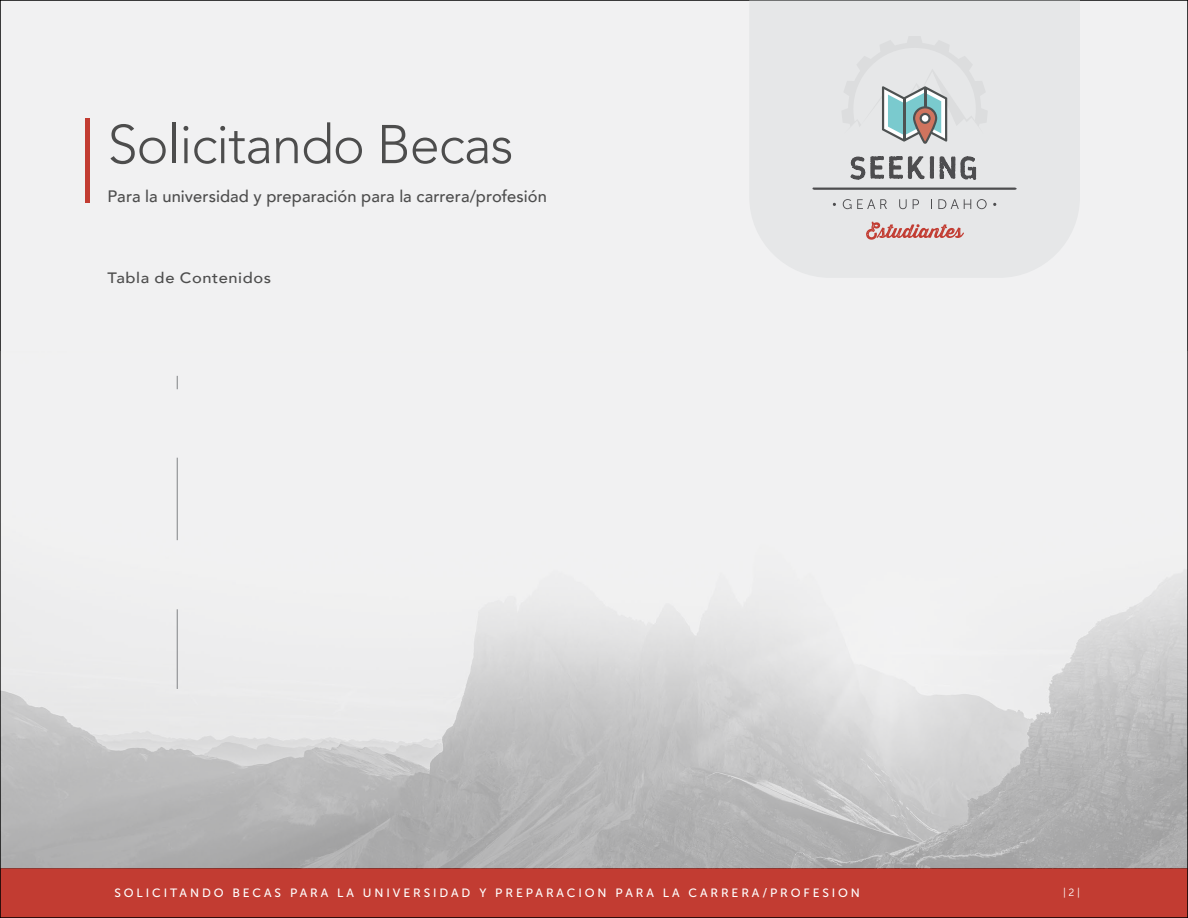
<style>
.page{position:relative;width:1188px;height:918px;background:#c23c32}
.page>*{position:absolute;margin:0;border:0;box-sizing:border-box;transform-origin:0 0}
.t1{font:300 54px "Avenir";letter-spacing:-.02em;color:#4d4d4d}
.Root{font:30.75px "VTKSMONDAY";letter-spacing:.1em;color:#4d4d4f}
.t2{font:500 16.5px "Avenir";letter-spacing:.005em;color:#4d4d4d}
.t3{font:500 15px "Avenir";letter-spacing:.035em;color:#4d4d4d;scale:1.1 1}
.Root-2{font:13.8px "Museo Sans 300";letter-spacing:.24em;color:#4d4d4f}
.t4{font:12px "Museo Sans 500";letter-spacing:.24em;color:#fff}
.t5{font:10.5px "Museo Sans 300";color:#fff}
</style>
<div class="page">
<div style="left:0;top:0;width:1188px;height:867px;background:#f1f1f2"></div>
<img style="left:2px;top:375px;width:1184px;height:494px">
<div style="left:750px;top:2px;width:330px;height:275px;background:#e6e7e8"></div>
<svg style="left:812px;top:188px;width:205px;height:2px"></svg>
<svg style="left:848px;top:156px;width:107px;height:25px"></svg>
<svg style="left:961px;top:156px;width:15px;height:24px"></svg>
<svg style="left:841px;top:36px;width:147px;height:108px"></svg>
<svg style="left:866px;top:222px;width:98px;height:18px"></svg>
<svg style="left:843px;top:199px;width:44px;height:10px"></svg>
<svg style="left:899px;top:199px;width:8px;height:10px"></svg>
<svg style="left:913px;top:199px;width:6px;height:10px"></svg>
<svg style="left:938px;top:199px;width:33px;height:10px"></svg>
<svg style="left:977px;top:199px;width:10px;height:10px"></svg>
<hr style="left:86px;top:118px;width:4px;height:84px;background:#c23c32">
<svg style="left:177px;top:376px;width:1px;height:13px"></svg>
<hr style="left:177px;top:458px;width:1px;height:82px;background:#808285">
<hr style="left:177px;top:609px;width:1px;height:80px;background:#808285">
<p class="t1" style="left:108px;top:113px;width:407px">Solicitando Becas</p>
<p class="Root" style="left:118px;top:156px;width:191px">CONNECTING</p>
<p class="Root-2" style="left:142px;top:197px;width:147px">GEAR UP IDAHO</p>
<p class="t2" style="left:108px;top:182px;width:441px">Para la universidad y preparación para la carrera/profesión</p>
<p class="t3" style="left:108px;top:265px;width:150px">Tabla de Contenidos</p>
<p class="t4" style="left:114px;top:886px;width:747px">SOLICITANDO BECAS PARA LA UNIVERSIDAD Y PREPARACION PARA LA CARRERA/PROFESION</p>
<p class="t5" style="left:1063px;top:887px;width:18px">|2|</p>
</div>
